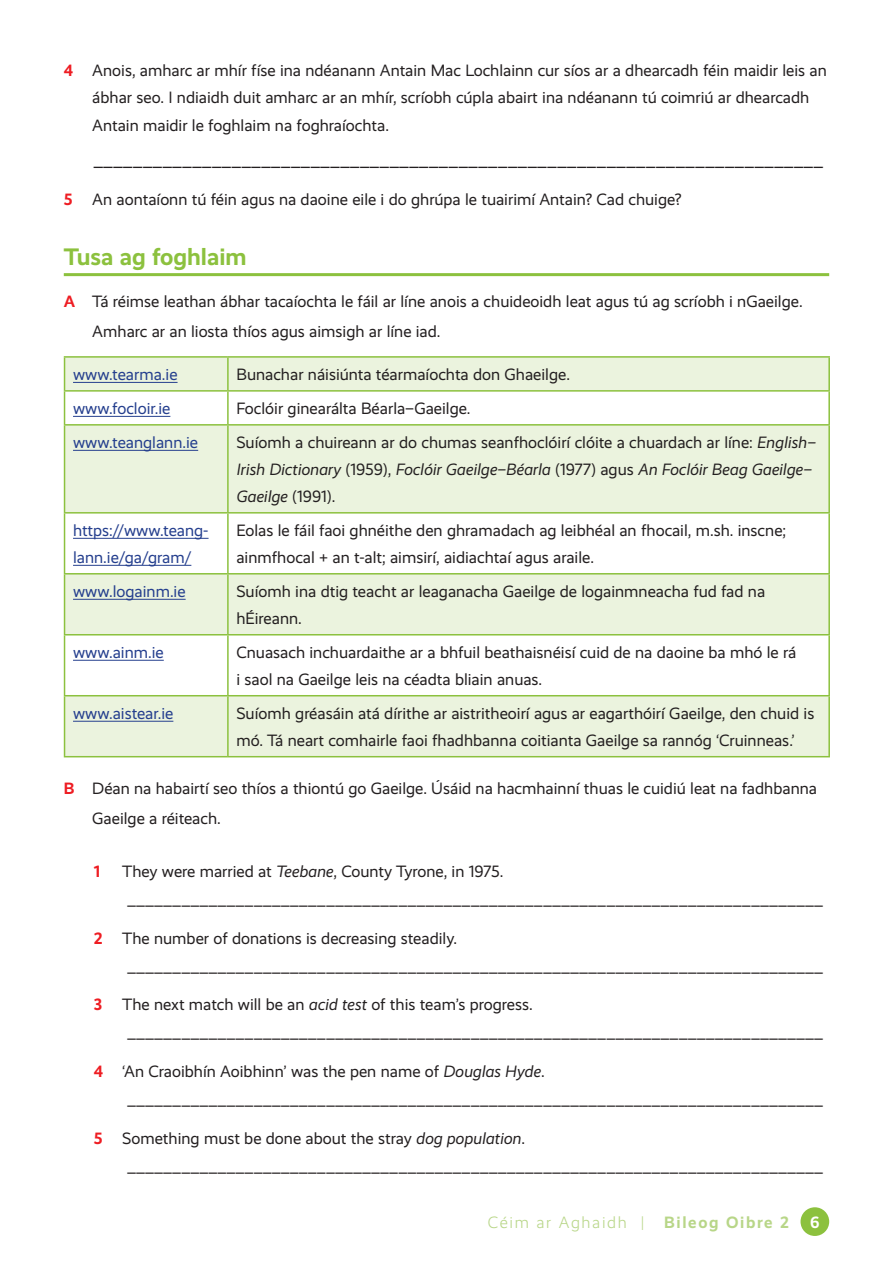
<style>
.page{position:relative;width:893px;height:1263px;background:#fff}
.page>*{position:absolute;margin:0;border:0;box-sizing:border-box;transform-origin:0 0}
.Hd_01{font:700 24px "Realist";color:#8cc13e}
.t1{font:18px "Realist";color:#231f20}
.t2{font:16.5px/27px "Realist";color:#231f20}
.t3{font:16.5px/27px "Realist";color:#253f8e}
.t4{font:300 16.5px "Realist";letter-spacing:.1em;color:#b8d688}
.t5{font:700 16.5px "Realist";color:#fff}
.t6{font:700 16.5px "Realist";color:#ee1d23}
.s1{font-weight:700;color:#ee1d23}
.s2{font-style:italic}
.s3{font-weight:700}
</style>
<div class="page">
<div style="left:800px;top:1207px;width:29px;height:29px;background:#8cc13e;border-radius:50%"></div>
<hr style="left:64px;top:273px;width:765px;height:3px;background:#8cc13e">
<svg style="left:65px;top:358px;width:763px;height:398px;fill:#ebf3de"></svg>
<hr style="left:64px;top:356px;width:164px;height:2px;background:#8cc13e">
<hr style="left:64px;top:358px;width:1px;height:32px;background:#8cc13e">
<hr style="left:228px;top:356px;width:602px;height:2px;background:#8cc13e">
<hr style="left:227px;top:358px;width:2px;height:32px;background:#8cc13e">
<hr style="left:828px;top:358px;width:2px;height:32px;background:#8cc13e">
<hr style="left:64px;top:390px;width:164px;height:2px;background:#8cc13e">
<hr style="left:64px;top:392px;width:1px;height:32px;background:#8cc13e">
<hr style="left:228px;top:390px;width:602px;height:2px;background:#8cc13e">
<hr style="left:227px;top:392px;width:2px;height:32px;background:#8cc13e">
<hr style="left:828px;top:392px;width:2px;height:32px;background:#8cc13e">
<hr style="left:64px;top:424px;width:164px;height:2px;background:#8cc13e">
<hr style="left:64px;top:426px;width:1px;height:86px;background:#8cc13e">
<hr style="left:228px;top:424px;width:602px;height:2px;background:#8cc13e">
<hr style="left:227px;top:426px;width:2px;height:86px;background:#8cc13e">
<hr style="left:828px;top:426px;width:2px;height:86px;background:#8cc13e">
<hr style="left:64px;top:512px;width:164px;height:2px;background:#8cc13e">
<hr style="left:64px;top:514px;width:1px;height:59px;background:#8cc13e">
<hr style="left:228px;top:512px;width:602px;height:2px;background:#8cc13e">
<hr style="left:227px;top:514px;width:2px;height:59px;background:#8cc13e">
<hr style="left:828px;top:514px;width:2px;height:59px;background:#8cc13e">
<hr style="left:64px;top:573px;width:164px;height:1px;background:#8cc13e">
<hr style="left:64px;top:574px;width:1px;height:60px;background:#8cc13e">
<hr style="left:228px;top:573px;width:602px;height:1px;background:#8cc13e">
<hr style="left:227px;top:574px;width:2px;height:60px;background:#8cc13e">
<hr style="left:828px;top:574px;width:2px;height:60px;background:#8cc13e">
<hr style="left:64px;top:634px;width:164px;height:1px;background:#8cc13e">
<hr style="left:64px;top:635px;width:1px;height:60px;background:#8cc13e">
<hr style="left:228px;top:634px;width:602px;height:1px;background:#8cc13e">
<hr style="left:227px;top:635px;width:2px;height:60px;background:#8cc13e">
<hr style="left:828px;top:635px;width:2px;height:60px;background:#8cc13e">
<hr style="left:64px;top:695px;width:164px;height:1px;background:#8cc13e">
<hr style="left:64px;top:696px;width:1px;height:60px;background:#8cc13e">
<hr style="left:228px;top:695px;width:602px;height:1px;background:#8cc13e">
<hr style="left:227px;top:696px;width:2px;height:60px;background:#8cc13e">
<hr style="left:828px;top:696px;width:2px;height:60px;background:#8cc13e">
<hr style="left:64px;top:756px;width:164px;height:1px;background:#8cc13e">
<hr style="left:228px;top:756px;width:602px;height:1px;background:#8cc13e">
<hr style="left:73px;top:382px;width:105px;height:1px;background:#253f8e">
<hr style="left:73px;top:416px;width:97px;height:1px;background:#253f8e">
<hr style="left:73px;top:450px;width:125px;height:1px;background:#253f8e">
<hr style="left:73px;top:538px;width:136px;height:1px;background:#253f8e">
<hr style="left:73px;top:565px;width:118px;height:1px;background:#253f8e">
<hr style="left:73px;top:599px;width:113px;height:1px;background:#253f8e">
<hr style="left:73px;top:660px;width:91px;height:1px;background:#253f8e">
<hr style="left:73px;top:721px;width:100px;height:1px;background:#253f8e">
<p class="t2" style="left:92px;top:57px;width:736px;text-indent:-28px"><span class="s1">4</span> Anois, amharc ar mhír físe ina ndéanann Antain Mac Lochlainn cur síos ar a dhearcadh féin maidir leis an ábhar seo. I ndiaidh duit amharc ar an mhír, scríobh cúpla abairt ina ndéanann tú coimriú ar dhearcadh<br>Antain maidir le foghlaim na foghraíochta.</p>
<p class="t1" style="left:93px;top:148px;width:731px">__________________________________________________________________________</p>
<p class="t2" style="left:64px;top:186px;width:619px"><span class="s1">5</span> An aontaíonn tú féin agus na daoine eile i do ghrúpa le tuairimí Antain? Cad chuige?</p>
<p class="Hd_01" style="left:64px;top:242px;width:184px">Tusa ag foghlaim</p>
<p class="t2" style="left:92px;top:287px;width:712px;line-height:30px;text-indent:-28px"><span class="s1">A</span> Tá réimse leathan ábhar tacaíochta le fáil ar líne anois a chuideoidh leat agus tú ag scríobh i nGaeilge.<br>Amharc ar an liosta thíos agus aimsigh ar líne iad.</p>
<p class="t3" style="left:73px;top:361px;width:106px">www.tearma.ie</p>
<p class="t2" style="left:236px;top:361px;width:335px">Bunachar náisiúnta téarmaíochta don Ghaeilge.</p>
<p class="t3" style="left:73px;top:395px;width:99px">www.focloir.ie</p>
<p class="t2" style="left:236px;top:395px;width:236px">Foclóir ginearálta Béarla–Gaeilge.</p>
<p class="t3" style="left:73px;top:429px;width:127px">www.teanglann.ie</p>
<p class="t2" style="left:236px;top:429px;width:581px">Suíomh a chuireann ar do chumas seanfhoclóirí clóite a chuardach ar líne: <span class="s2">English–<br>Irish Dictionary</span> (1959), <span class="s2">Foclóir Gaeilge–Béarla</span> (1977) agus <span class="s2">An Foclóir Beag Gaeilge–<br>Gaeilge</span> (1991).</p>
<p class="t3" style="left:73px;top:517px;width:137px">https://www.teang&shy;lann.ie/ga/gram/</p>
<p class="t2" style="left:236px;top:517px;width:551px">Eolas le fáil faoi ghnéithe den ghramadach ag leibhéal an fhocail, m.sh. inscne; ainmfhocal + an t-alt; aimsirí, aidiachtaí agus araile.</p>
<p class="t3" style="left:73px;top:578px;width:114px">www.logainm.ie</p>
<p class="t2" style="left:236px;top:578px;width:530px">Suíomh ina dtig teacht ar leaganacha Gaeilge de logainmneacha fud fad na hÉireann.</p>
<p class="t3" style="left:73px;top:639px;width:92px">www.ainm.ie</p>
<p class="t2" style="left:236px;top:639px;width:561px">Cnuasach inchuardaithe ar a bhfuil beathaisnéisí cuid de na daoine ba mhó le rá i saol na Gaeilge leis na céadta bliain anuas.</p>
<p class="t3" style="left:73px;top:700px;width:102px">www.aistear.ie</p>
<p class="t2" style="left:236px;top:700px;width:579px">Suíomh gréasáin atá dírithe ar aistritheoirí agus ar eagarthóirí Gaeilge, den chuid is mó. Tá neart comhairle faoi fhadhbanna coitianta Gaeilge sa rannóg ‘Cruinneas.’</p>
<p class="t2" style="left:92px;top:774px;width:726px;line-height:30px;text-indent:-28px"><span class="s1">B</span> Déan na habairtí seo thíos a thiontú go Gaeilge. Úsáid na hacmhainní thuas le cuidiú leat na fadhbanna<br>Gaeilge a réiteach.</p>
<p class="t6" style="left:94px;top:861px;width:8px">1</p>
<p class="t2" style="left:122px;top:858px;width:703px">They were married at <span class="s2">Teebane</span>, County Tyrone, in 1975. _____________________________________________________________________________</p>
<p class="t2" style="left:127px;top:924px;width:698px;text-indent:-33px"><span class="s1">2</span> The number of donations is decreasing steadily. _____________________________________________________________________________</p>
<p class="t2" style="left:127px;top:991px;width:698px;text-indent:-33px"><span class="s1">3</span> The next match will be an <span class="s2">acid test</span> of this team’s progress. _____________________________________________________________________________</p>
<p class="t2" style="left:127px;top:1058px;width:698px;text-indent:-33px"><span class="s1">4</span> ‘An Craoibhín Aoibhinn’ was the pen name of <span class="s2">Douglas Hyde</span>. _____________________________________________________________________________</p>
<p class="t2" style="left:127px;top:1125px;width:698px;text-indent:-33px"><span class="s1">5</span> Something must be done about the stray <span class="s2">dog population</span>. _____________________________________________________________________________</p>
<p class="t4" style="left:488px;top:1213px;width:303px">Céim ar Aghaidh | <span class="s3">Bileog Oibre 2</span></p>
<p class="t5" style="left:810px;top:1213px;width:11px">6</p>
</div>
